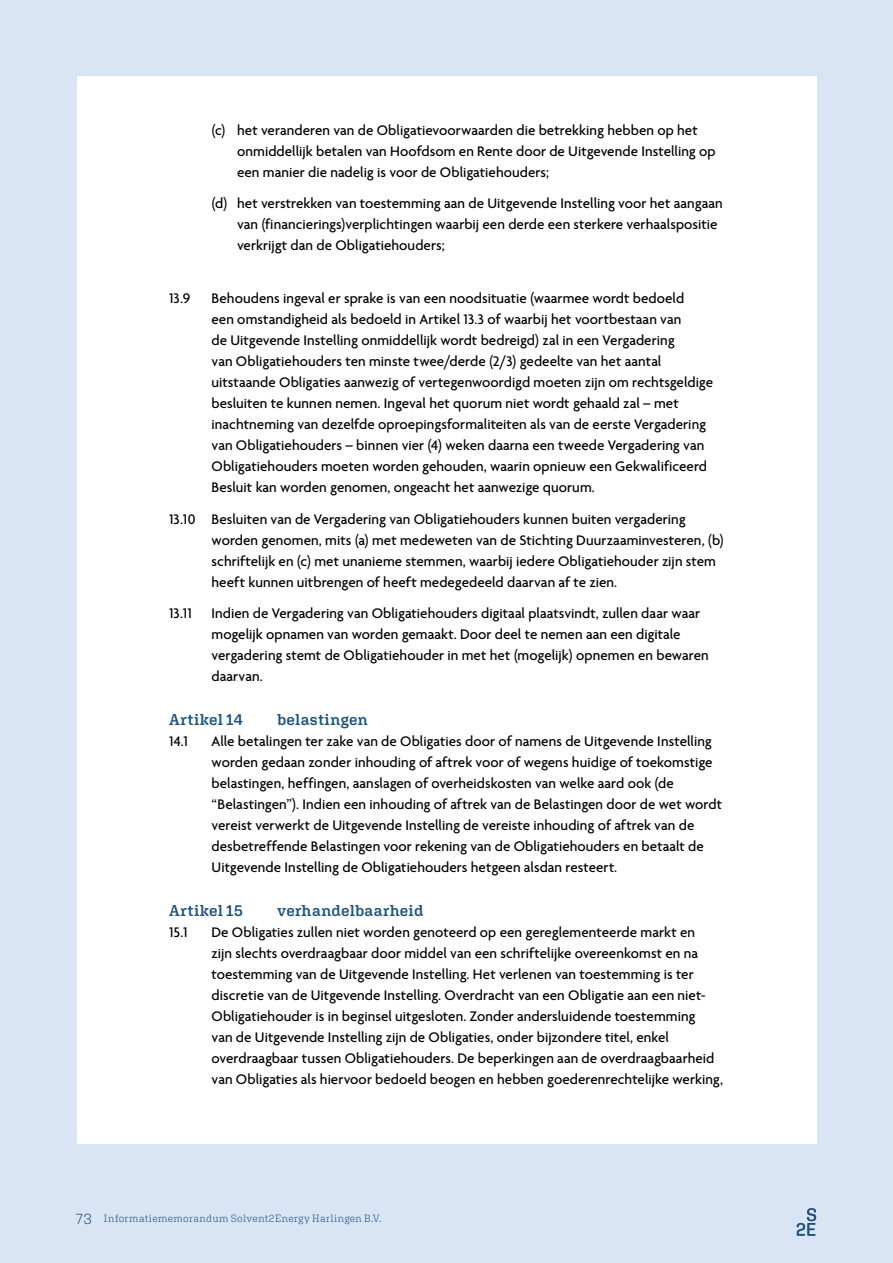
<style>
.page{position:relative;width:893px;height:1263px;background:#d9e4f5}
.page>*{position:absolute;margin:0;border:0;box-sizing:border-box;transform-origin:0 0}
.Bijlage_-_artikel_kopje{font:600 15.75px "Aglet Slab";letter-spacing:.015em;color:#20537c}
.Bijlage_-_Artikelen{font:500 15px/21px "Agenda One";letter-spacing:.005em;color:#000}
.Bijlage_-_opsomming{font:500 15px/21px "Agenda One";letter-spacing:.005em;color:#000}
.t1{font:300 10.5px "Aglet Slab";letter-spacing:.03em;color:#20537c}
.s1{font-size:15px}
</style>
<div class="page">
<div style="left:77px;top:77px;width:739px;height:1067px;background:#fff"></div>
<svg style="left:797px;top:1208px;width:19px;height:28px"></svg>
<p class="Bijlage_-_opsomming" style="left:237px;top:119px;width:480px;text-indent:-26px">(c) het veranderen van de Obligatievoorwaarden die betrekking hebben op het onmiddellijk betalen van Hoofdsom en Rente door de Uitgevende Instelling op een manier die nadelig is voor de Obligatiehouders;</p>
<p class="Bijlage_-_opsomming" style="left:237px;top:193px;width:487px;text-indent:-26px">(d) het verstrekken van toestemming aan de Uitgevende Instelling voor het aangaan van (financierings)verplichtingen waarbij een derde een sterkere verhaalspositie verkrijgt dan de Obligatiehouders;</p>
<p class="Bijlage_-_Artikelen" style="left:169px;top:288px;width:23px">13.9</p>
<p class="Bijlage_-_Artikelen" style="left:212px;top:288px;width:503px">Behoudens ingeval er sprake is van een noodsituatie (waarmee wordt bedoeld<br>een omstandigheid als bedoeld in Artikel 13.3 of waarbij het voortbestaan van<br>de Uitgevende Instelling onmiddellijk wordt bedreigd) zal in een Vergadering<br>van Obligatiehouders ten minste twee/derde (2/3) gedeelte van het aantal uitstaande Obligaties aanwezig of vertegenwoordigd moeten zijn om rechtsgeldige besluiten te kunnen nemen. Ingeval het quorum niet wordt gehaald zal – met inachtneming van dezelfde oproepingsformaliteiten als van de eerste Vergadering van Obligatiehouders – binnen vier (4) weken daarna een tweede Vergadering van Obligatiehouders moeten worden gehouden, waarin opnieuw een Gekwalificeerd Besluit kan worden genomen, ongeacht het aanwezige quorum.</p>
<p class="Bijlage_-_Artikelen" style="left:212px;top:508px;width:514px;text-indent:-43px">13.10 Besluiten van de Vergadering van Obligatiehouders kunnen buiten vergadering worden genomen, mits (a) met medeweten van de Stichting Duurzaaminvesteren, (b) schriftelijk en (c) met unanieme stemmen, waarbij iedere Obligatiehouder zijn stem heeft kunnen uitbrengen of heeft medegedeeld daarvan af te zien.</p>
<p class="Bijlage_-_Artikelen" style="left:169px;top:603px;width:25px">13.11</p>
<p class="Bijlage_-_Artikelen" style="left:212px;top:603px;width:499px">Indien de Vergadering van Obligatiehouders digitaal plaatsvindt, zullen daar waar mogelijk opnamen van worden gemaakt. Door deel te nemen aan een digitale vergadering stemt de Obligatiehouder in met het (mogelijk) opnemen en bewaren daarvan.</p>
<p class="Bijlage_-_artikel_kopje" style="left:169px;top:710px;width:75px">Artikel 14</p>
<p class="Bijlage_-_artikel_kopje" style="left:277px;top:710px;width:92px">belastingen</p>
<p class="Bijlage_-_Artikelen" style="left:169px;top:731px;width:21px">14.1</p>
<p class="Bijlage_-_Artikelen" style="left:212px;top:731px;width:512px">Alle betalingen ter zake van de Obligaties door of namens de Uitgevende Instelling worden gedaan zonder inhouding of aftrek voor of wegens huidige of toekomstige belastingen, heffingen, aanslagen of overheidskosten van welke aard ook (de “Belastingen”). Indien een inhouding of aftrek van de Belastingen door de wet wordt vereist verwerkt de Uitgevende Instelling de vereiste inhouding of aftrek van de desbetreffende Belastingen voor rekening van de Obligatiehouders en betaalt de Uitgevende Instelling de Obligatiehouders hetgeen alsdan resteert.</p>
<p class="Bijlage_-_artikel_kopje" style="left:169px;top:901px;width:75px">Artikel 15</p>
<p class="Bijlage_-_artikel_kopje" style="left:277px;top:901px;width:148px">verhandelbaarheid</p>
<p class="Bijlage_-_Artikelen" style="left:169px;top:922px;width:20px">15.1</p>
<p class="Bijlage_-_Artikelen" style="left:212px;top:922px;width:513px">De Obligaties zullen niet worden genoteerd op een gereglementeerde markt en<br>zijn slechts overdraagbaar door middel van een schriftelijke overeenkomst en na toestemming van de Uitgevende Instelling. Het verlenen van toestemming is ter discretie van de Uitgevende Instelling. Overdracht van een Obligatie aan een niet-Obligatiehouder is in beginsel uitgesloten. Zonder andersluidende toestemming<br>van de Uitgevende Instelling zijn de Obligaties, onder bijzondere titel, enkel overdraagbaar tussen Obligatiehouders. De beperkingen aan de overdraagbaarheid van Obligaties als hiervoor bedoeld beogen en hebben goederenrechtelijke werking,</p>
<p class="t1" style="left:76px;top:1212px;width:307px"><span class="s1">73</span> Informatiememorandum Solvent2Energy Harlingen B.V.</p>
</div>
